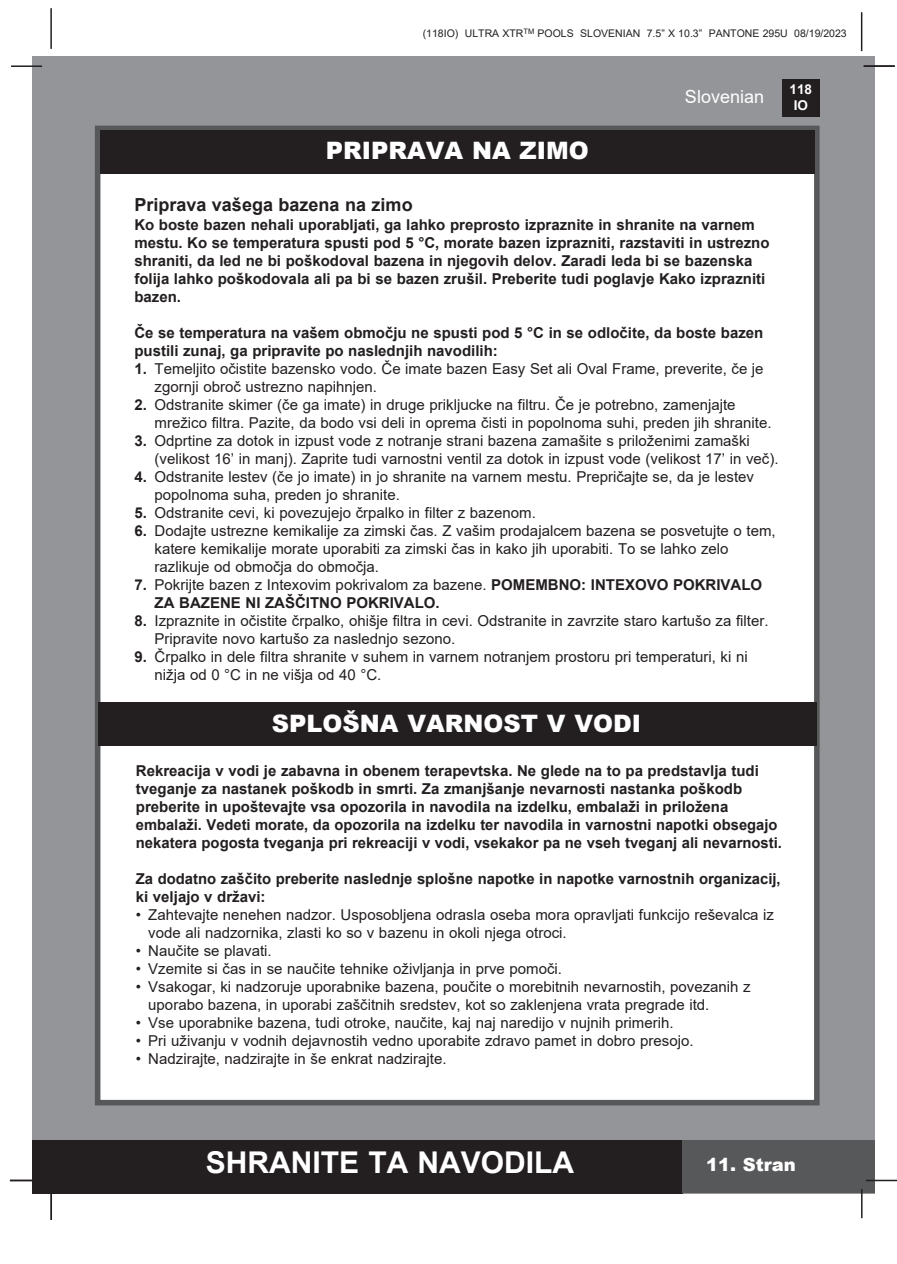
<style>
.page{position:relative;width:897px;height:1264px;background:#fff}
.page>*{position:absolute;margin:0;border:0;box-sizing:border-box;transform-origin:0 0}
.t1{font:700 30px "Arial";color:#fff}
.t2{font:900 24px "Arial";color:#fff}
.t3{font:700 18px "Arial";color:#231f20}
.t4{font:18px "Arial";color:#fff}
.t5{font:900 18px "Arial";color:#fff}
.t6{font:15px/18px "Arial";color:#231f20}
.t7{font:700 15px/18px "Arial";color:#231f20}
.t8{font:700 13.5px/16.2px "Arial";color:#fff;text-align:center}
.t9{font:10.5px "Arial";color:#231f20}
.s1{font-weight:700}
</style>
<div class="page">
<div style="left:33px;top:56px;width:842px;height:1137px;background:#939598"></div>
<div style="left:782px;top:79px;width:37px;height:38px;background:#231f20"></div>
<hr style="left:50px;top:8px;width:2px;height:41px;background:#231f20">
<hr style="left:860px;top:12px;width:2px;height:39px;background:#231f20">
<div style="left:33px;top:1140px;width:650px;height:53px;background:#231f20"></div>
<div style="left:682px;top:1140px;width:193px;height:53px;background:#57585a"></div>
<hr style="left:865px;top:1179px;width:31px;height:2px;background:#231f20">
<hr style="left:860px;top:1189px;width:2px;height:29px;background:#231f20">
<hr style="left:11px;top:65px;width:31px;height:2px;background:#231f20">
<div style="left:95px;top:126px;width:724px;height:979px;background:#fff;border:6px solid #57585a"></div>
<div style="left:100px;top:130px;width:714px;height:44px;background:#231f20"></div>
<hr style="left:863px;top:65px;width:31px;height:2px;background:#231f20">
<hr style="left:50px;top:1189px;width:2px;height:31px;background:#231f20">
<hr style="left:10px;top:1179px;width:31px;height:2px;background:#231f20">
<div style="left:98px;top:702px;width:718px;height:43px;background:#231f20"></div>
<p class="t9" style="left:423px;top:26px;width:425px">(118IO) ULTRA XTR<sup>TM</sup> POOLS SLOVENIAN 7.5” X 10.3” PANTONE 295U 08/19/2023</p>
<p class="t4" style="left:685px;top:84px;width:81px">Slovenian</p>
<p class="t8" style="left:789px;top:81px;width:24px">118<br>IO</p>
<p class="t2" style="left:326px;top:133px;width:264px">PRIPRAVA NA ZIMO</p>
<p class="t3" style="left:134px;top:192px;width:280px">Priprava vašega bazena na zimo</p>
<p class="t7" style="left:134px;top:216px;width:622px">Ko boste bazen nehali uporabljati, ga lahko preprosto izpraznite in shranite na varnem</p>
<p class="t7" style="left:134px;top:234px;width:636px">mestu. Ko se temperatura spusti pod 5 °C, morate bazen izprazniti, razstaviti in ustrezno</p>
<p class="t7" style="left:134px;top:252px;width:619px">shraniti, da led ne bi poškodoval bazena in njegovih delov. Zaradi leda bi se bazenska</p>
<p class="t7" style="left:134px;top:270px;width:632px">folija lahko poškodovala ali pa bi se bazen zrušil. Preberite tudi poglavje Kako izprazniti</p>
<p class="t7" style="left:134px;top:288px;width:48px">bazen.</p>
<p class="t7" style="left:134px;top:324px;width:630px">Če se temperatura na vašem območju ne spusti pod 5 °C in se odločite, da boste bazen</p>
<p class="t7" style="left:134px;top:342px;width:365px">pustili zunaj, ga pripravite po naslednjih navodilih:</p>
<p class="t6" style="left:134px;top:360px;width:630px"><span class="s1">1.</span> Temeljito očistite bazensko vodo. Če imate bazen Easy Set ali Oval Frame, preverite, če je</p>
<p class="t6" style="left:155px;top:378px;width:224px">zgornji obroč ustrezno napihnjen.</p>
<p class="t6" style="left:134px;top:396px;width:602px"><span class="s1">2.</span> Odstranite skimer (če ga imate) in druge prikljucke na filtru. Če je potrebno, zamenjajte</p>
<p class="t6" style="left:155px;top:414px;width:618px">mrežico filtra. Pazite, da bodo vsi deli in oprema čisti in popolnoma suhi, preden jih shranite.</p>
<p class="t6" style="left:134px;top:432px;width:617px"><span class="s1">3.</span> Odprtine za dotok in izpust vode z notranje strani bazena zamašite s priloženimi zamaški</p>
<p class="t6" style="left:155px;top:450px;width:625px">(velikost 16’ in manj). Zaprite tudi varnostni ventil za dotok in izpust vode (velikost 17’ in več).</p>
<p class="t6" style="left:134px;top:468px;width:621px"><span class="s1">4.</span> Odstranite lestev (če jo imate) in jo shranite na varnem mestu. Prepričajte se, da je lestev</p>
<p class="t6" style="left:155px;top:486px;width:247px">popolnoma suha, preden jo shranite.</p>
<p class="t6" style="left:134px;top:504px;width:403px"><span class="s1">5.</span> Odstranite cevi, ki povezujejo črpalko in filter z bazenom.</p>
<p class="t6" style="left:134px;top:522px;width:642px"><span class="s1">6.</span> Dodajte ustrezne kemikalije za zimski čas. Z vašim prodajalcem bazena se posvetujte o tem,</p>
<p class="t6" style="left:155px;top:540px;width:575px">katere kemikalije morate uporabiti za zimski čas in kako jih uporabiti. To se lahko zelo</p>
<p class="t6" style="left:155px;top:558px;width:226px">razlikuje od območja do območja.</p>
<p class="t6" style="left:134px;top:576px;width:629px"><span class="s1">7.</span> Pokrijte bazen z Intexovim pokrivalom za bazene. <span class="s1">POMEMBNO: INTEXOVO POKRIVALO</span></p>
<p class="t7" style="left:155px;top:594px;width:287px">ZA BAZENE NI ZAŠČITNO POKRIVALO.</p>
<p class="t6" style="left:134px;top:612px;width:635px"><span class="s1">8.</span> Izpraznite in očistite črpalko, ohišje filtra in cevi. Odstranite in zavrzite staro kartušo za filter.</p>
<p class="t6" style="left:155px;top:630px;width:302px">Pripravite novo kartušo za naslednjo sezono.</p>
<p class="t6" style="left:155px;top:648px;width:594px;text-indent:-20px"><span class="s1">9.</span> Črpalko in dele filtra shranite v suhem in varnem notranjem prostoru pri temperaturi, ki ni nižja od 0 °C in ne višja od 40 °C.</p>
<p class="t2" style="left:272px;top:706px;width:371px">SPLOŠNA VARNOST V VODI</p>
<p class="t7" style="left:136px;top:762px;width:624px">Rekreacija v vodi je zabavna in obenem terapevtska. Ne glede na to pa predstavlja tudi</p>
<p class="t7" style="left:136px;top:780px;width:608px">tveganje za nastanek poškodb in smrti. Za zmanjšanje nevarnosti nastanka poškodb</p>
<p class="t7" style="left:136px;top:798px;width:594px">preberite in upoštevajte vsa opozorila in navodila na izdelku, embalaži in priložena</p>
<p class="t7" style="left:136px;top:816px;width:647px">embalaži. Vedeti morate, da opozorila na izdelku ter navodila in varnostni napotki obsegajo nekatera pogosta tveganja pri rekreaciji v vodi, vsekakor pa ne vseh tveganj ali nevarnosti.</p>
<p class="t7" style="left:136px;top:870px;width:646px">Za dodatno zaščito preberite naslednje splošne napotke in napotke varnostnih organizacij, ki veljajo v državi:</p>
<p class="t6" style="left:136px;top:906px;width:639px">• Zahtevajte nenehen nadzor. Usposobljena odrasla oseba mora opravljati funkcijo reševalca iz</p>
<p class="t6" style="left:148px;top:924px;width:420px">vode ali nadzornika, zlasti ko so v bazenu in okoli njega otroci.</p>
<p class="t6" style="left:136px;top:942px;width:137px">• Naučite se plavati.</p>
<p class="t6" style="left:136px;top:960px;width:427px">• Vzemite si čas in se naučite tehnike oživljanja in prve pomoči.</p>
<p class="t6" style="left:136px;top:978px;width:616px">• Vsakogar, ki nadzoruje uporabnike bazena, poučite o morebitnih nevarnostih, povezanih z</p>
<p class="t6" style="left:148px;top:996px;width:562px">uporabo bazena, in uporabi zaščitnih sredstev, kot so zaklenjena vrata pregrade itd.</p>
<p class="t6" style="left:136px;top:1014px;width:539px">• Vse uporabnike bazena, tudi otroke, naučite, kaj naj naredijo v nujnih primerih.</p>
<p class="t6" style="left:136px;top:1032px;width:559px">• Pri uživanju v vodnih dejavnostih vedno uporabite zdravo pamet in dobro presojo.</p>
<p class="t6" style="left:136px;top:1050px;width:312px">• Nadzirajte, nadzirajte in še enkrat nadzirajte.</p>
<h1 class="t1" style="left:206px;top:1141px;width:370px">SHRANITE TA NAVODILA</h1>
<p class="t5" style="left:706px;top:1151px;width:91px">11. Stran</p>
</div>
